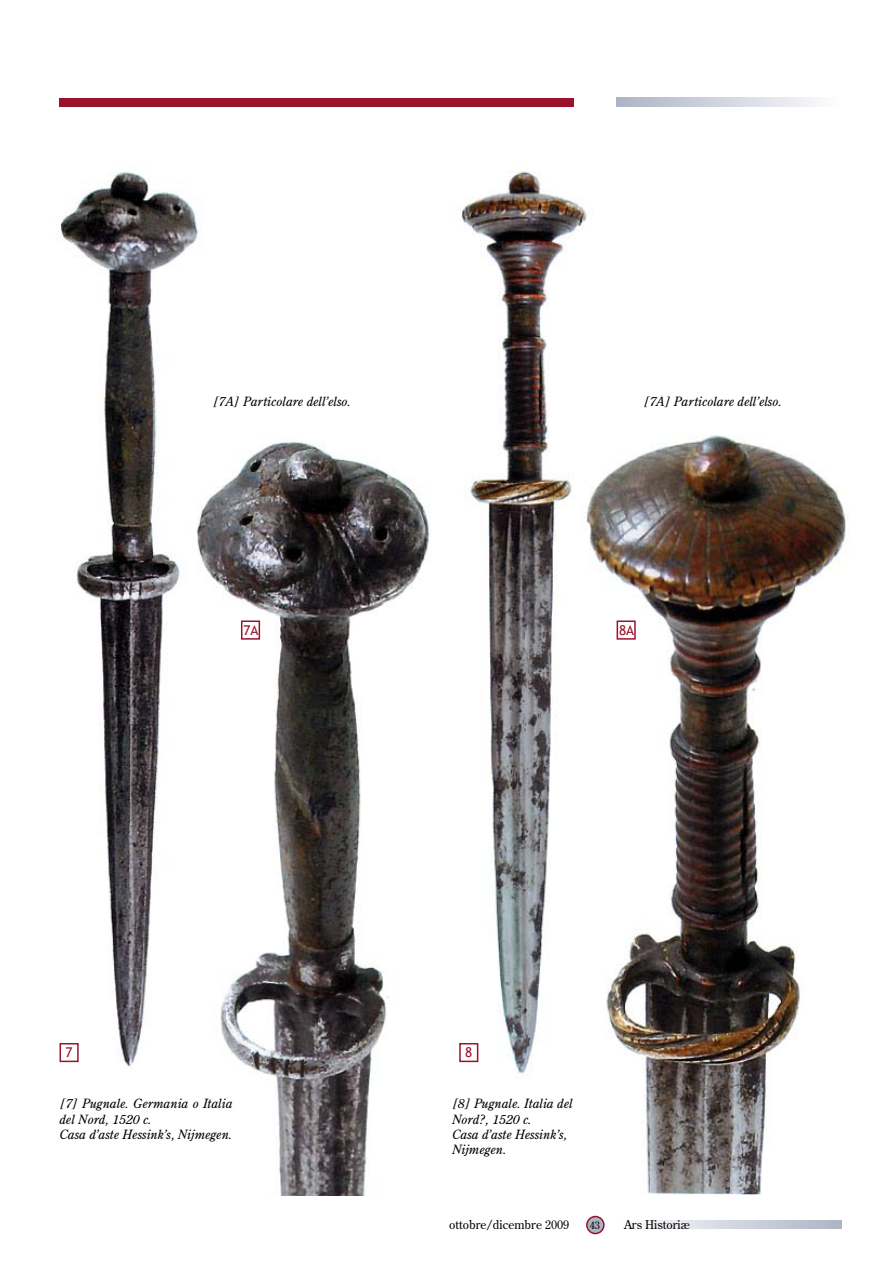
<style>
.page{position:relative;width:893px;height:1263px;background:#fff}
.page>*{position:absolute;margin:0;border:0;box-sizing:border-box;transform-origin:0 0}
.t1{font:13.5px "Trebuchet MS";color:#9a122b}
.t2{font:italic 12.75px/15.3px "Century Old Style";color:#000}
.t3{font:12px "Century Old Style";color:#000}
.t4{font:10.5px "Century Old Style";color:#000}
</style>
<div class="page">
<div style="left:587px;top:1216px;width:17px;height:17px;background:#acb4c4;border-radius:50%"></div>
<div style="left:586px;top:1216px;width:19px;height:18px;border:2px solid #9a122b;border-radius:50%"></div>
<svg style="left:644px;top:1220px;width:198px;height:9px;background:#cfd4de"></svg>
<svg style="left:617px;top:98px;width:199px;height:8px;background:#cfd4de"></svg>
<div style="left:60px;top:98px;width:514px;height:8px;background:#9a122b"></div>
<img style="left:59px;top:172px;width:139px;height:895px">
<img style="left:459px;top:171px;width:128px;height:907px">
<img style="left:574px;top:420px;width:272px;height:775px">
<img style="left:190px;top:436px;width:240px;height:759px">
<div style="left:460px;top:1044px;width:18px;height:17px;background:#fff"></div>
<div style="left:459px;top:1043px;width:19px;height:19px;border:2px solid #9a122b"></div>
<div style="left:60px;top:1044px;width:18px;height:17px;background:#fff"></div>
<div style="left:60px;top:1043px;width:19px;height:19px;border:2px solid #9a122b"></div>
<div style="left:617px;top:621px;width:18px;height:18px;background:#fff"></div>
<div style="left:617px;top:620px;width:19px;height:20px;border:2px solid #9a122b"></div>
<div style="left:242px;top:621px;width:17px;height:18px;background:#fff"></div>
<div style="left:241px;top:620px;width:19px;height:20px;border:2px solid #9a122b"></div>
<p class="t2" style="left:213px;top:394px;width:140px">[7A] Particolare dell’elso.</p>
<p class="t2" style="left:643px;top:394px;width:140px">[7A] Particolare dell’elso.</p>
<p class="t1" style="left:243px;top:622px;width:17px">7A</p>
<p class="t1" style="left:619px;top:622px;width:17px">8A</p>
<p class="t1" style="left:66px;top:1045px;width:9px">7</p>
<p class="t1" style="left:465px;top:1045px;width:9px">8</p>
<p class="t2" style="left:60px;top:1096px;width:175px">[7] Pugnale. Germania o Italia del Nord, 1520 c.<br>Casa d’aste Hessink’s, Nijmegen.</p>
<p class="t2" style="left:452px;top:1096px;width:122px">[8] Pugnale. Italia del<br>Nord?, 1520 c.<br>Casa d’aste Hessink’s,<br>Nijmegen.</p>
<p class="t3" style="left:449px;top:1217px;width:122px">ottobre/dicembre 2009</p>
<p class="t4" style="left:590px;top:1218px;width:12px">43</p>
<p class="t3" style="left:624px;top:1217px;width:67px">Ars Historiæ</p>
</div>
